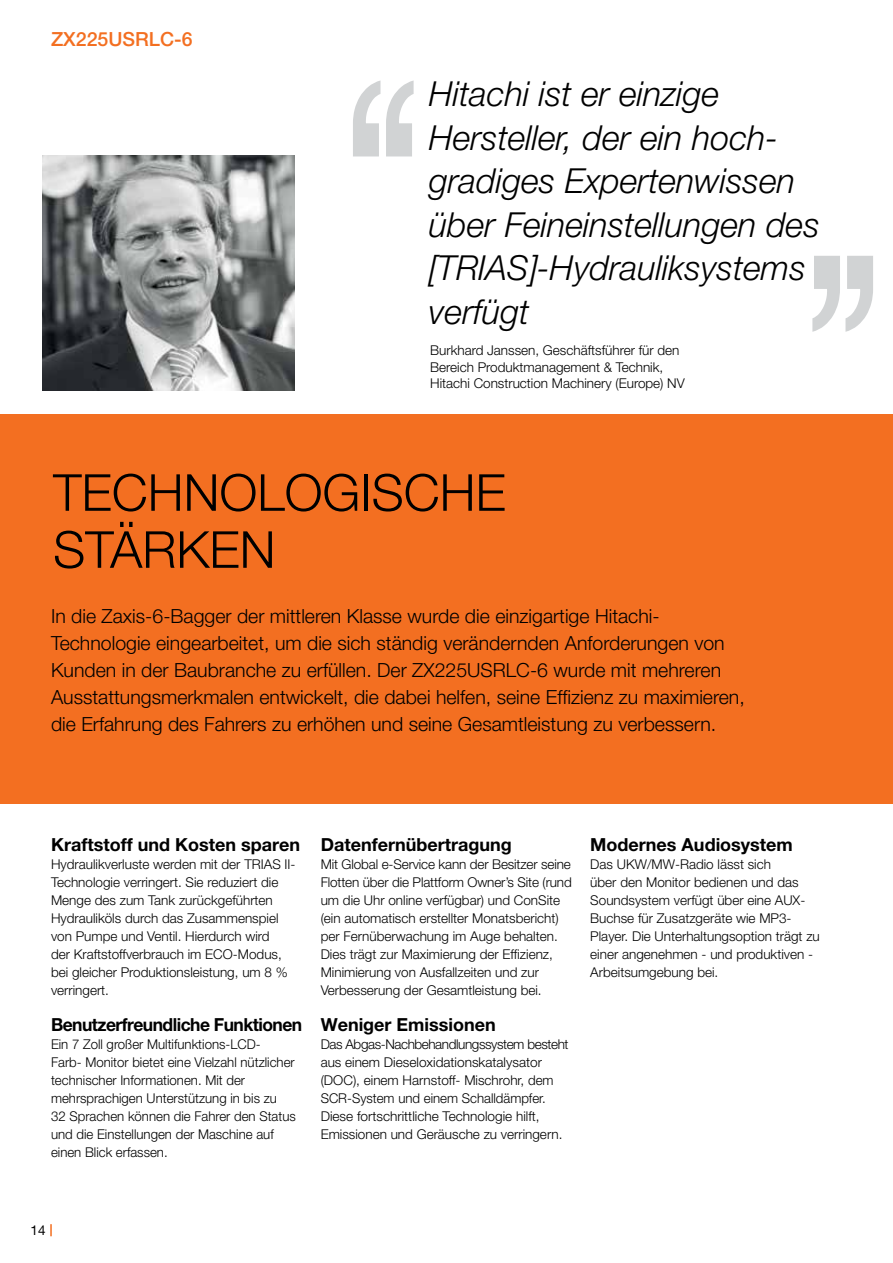
<style>
.page{position:relative;width:893px;height:1263px;background:#fff}
.page>*{position:absolute;margin:0;border:0;box-sizing:border-box;transform-origin:0 0}
.t1{font:300 51px/57px "Helvetica Neue LT Pro";color:#000}
.t2{font:italic 300 34.5px/43.5px "Helvetica Neue LT Pro";color:#000}
.t3{font:300 19.5px/27px "Helvetica Neue LT Pro";color:#000}
.t4{font:500 19.5px "Helvetica Neue LT Pro";color:#f36f21}
.t5{font:700 18px "Helvetica Neue LT Pro";color:#000}
.t6{font:700 18px "Helvetica Neue LT Pro";letter-spacing:-.03em;color:#000}
.t7{font:300 13.5px/18px "Helvetica Neue LT Pro";color:#000}
.t8{font:13.5px "Helvetica Neue LT Pro";color:#000}
</style>
<div class="page">
<svg style="left:50px;top:1224px;width:2px;height:12px"></svg>
<div style="left:0;top:414px;width:893px;height:390px;background:#f36f21"></div>
<svg style="left:353px;top:80px;width:61px;height:76px"></svg>
<svg style="left:812px;top:256px;width:61px;height:76px"></svg>
<img style="left:43px;top:156px;width:251px;height:234px">
<h3 class="t4" style="left:51px;top:27px;width:143px">ZX225USRLC‑6</h3>
<h2 class="t2" style="left:429px;top:72px;width:392px">Hitachi ist er einzige<br>Hersteller, der ein hoch&shy;gradiges Expertenwissen über Feineinstellungen des [TRIAS]-Hydrauliksystems verfügt</h2>
<p class="t7" style="left:430px;top:342px;width:256px;line-height:16.5px">Burkhard Janssen, Geschäftsführer für den<br>Bereich Produktmanagement &amp; Technik,<br>Hitachi Construction Machinery (Europe) NV</p>
<h1 class="t1" style="left:53px;top:463px;width:454px">TECHNOLOGISCHE<br>STÄRKEN</h1>
<p class="t3" style="left:51px;top:602px;width:695px">In die Zaxis-6-Bagger der mittleren Klasse wurde die einzigartige Hitachi-Technologie eingearbeitet, um die sich ständig verändernden Anforderungen von Kunden in der Baubranche zu erfüllen. Der ZX225USRLC-6 wurde mit mehreren Ausstattungsmerkmalen entwickelt, die dabei helfen, seine Effizienz zu maximieren, die Erfahrung des Fahrers zu erhöhen und seine Gesamtleistung zu verbessern.</p>
<h3 class="t5" style="left:51px;top:833px;width:251px">Kraftstoff und Kosten sparen</h3>
<p class="t7" style="left:51px;top:854px;width:244px">Hydraulikverluste werden mit der TRIAS II-Technologie verringert. Sie reduziert die Menge des zum Tank zurückgeführten Hydrauliköls durch das Zusammenspiel von Pumpe und Ventil. Hierdurch wird<br>der Kraftstoffverbrauch im ECO-Modus, bei gleicher Produktionsleistung, um 8 % verringert.</p>
<h3 class="t6" style="left:51px;top:1013px;width:253px">Benutzerfreundliche Funktionen</h3>
<p class="t7" style="left:51px;top:1034px;width:246px">Ein 7 Zoll großer Multifunktions-LCD-<br>Farb- Monitor bietet eine Vielzahl nützlicher technischer Informationen. Mit der mehrsprachigen Unterstützung in bis zu<br>32 Sprachen können die Fahrer den Status und die Einstellungen der Maschine auf einen Blick erfassen.</p>
<h3 class="t5" style="left:321px;top:833px;width:193px">Datenfernübertragung</h3>
<p class="t7" style="left:321px;top:854px;width:253px">Mit Global e-Service kann der Besitzer seine Flotten über die Plattform Owner’s Site (rund um die Uhr online verfügbar) und ConSite (ein automatisch erstellter Monatsbericht) per Fernüberwachung im Auge behalten.<br>Dies trägt zur Maximierung der Effizienz, Minimierung von Ausfallzeiten und zur Verbesserung der Gesamtleistung bei.</p>
<h3 class="t5" style="left:321px;top:1013px;width:177px">Weniger Emissionen</h3>
<p class="t7" style="left:321px;top:1034px;width:249px">Das Abgas-Nachbehandlungssystem besteht aus einem Dieseloxidationskatalysator (DOC), einem Harnstoff- Mischrohr, dem SCR-System und einem Schalldämpfer.<br>Diese fortschrittliche Technologie hilft, Emissionen und Geräusche zu verringern.</p>
<h3 class="t5" style="left:590px;top:833px;width:204px">Modernes Audiosystem</h3>
<p class="t7" style="left:590px;top:854px;width:231px">Das UKW/MW-Radio lässt sich<br>über den Monitor bedienen und das Soundsystem verfügt über eine AUX-Buchse für Zusatzgeräte wie MP3- Player. Die Unterhaltungsoption trägt zu einer angenehmen - und produktiven - Arbeitsumgebung bei.</p>
<p class="t8" style="left:31px;top:1222px;width:17px">14</p>
</div>
